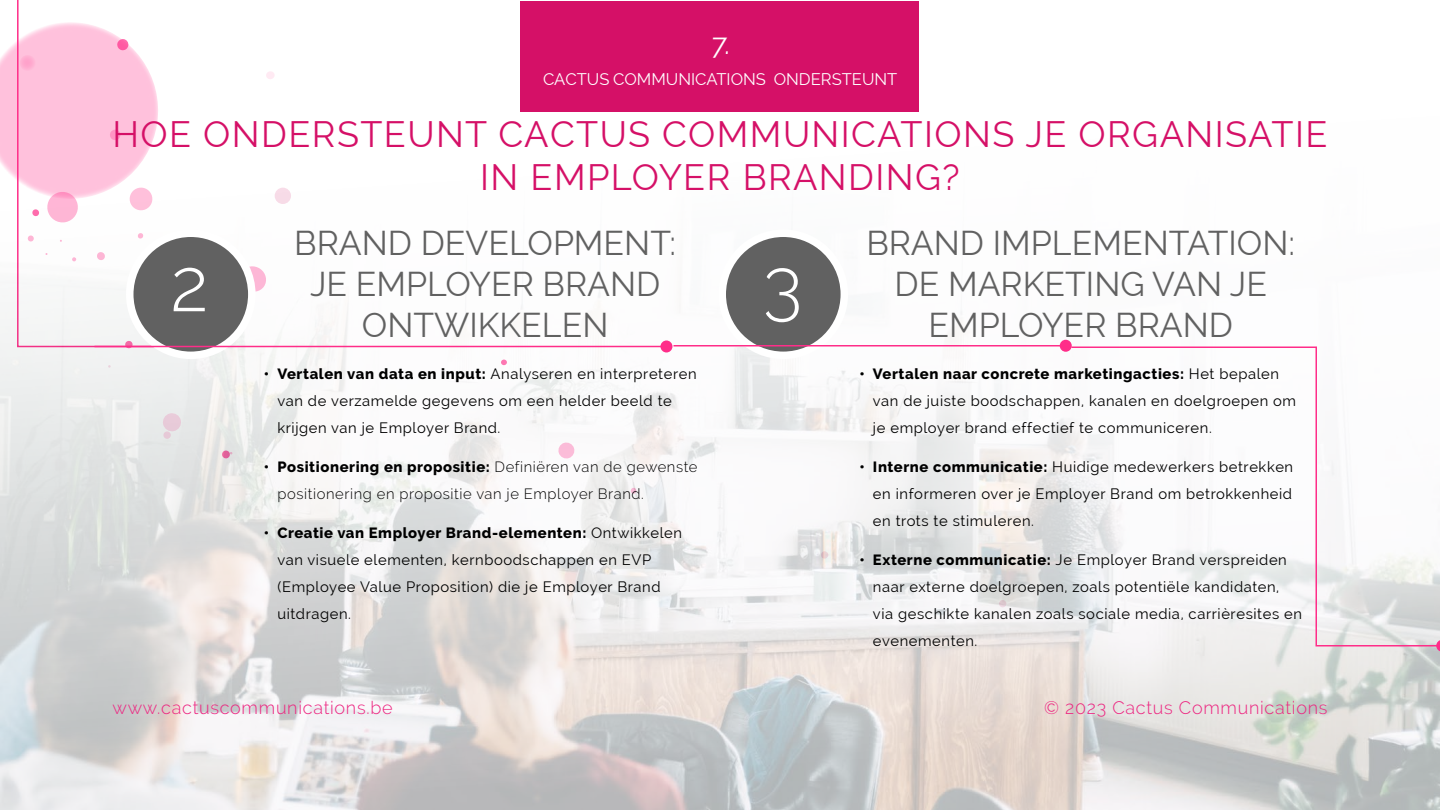
<style>
.page{position:relative;width:1440px;height:810px;background:#fff}
.page>*{position:absolute;margin:0;border:0;box-sizing:border-box;transform-origin:0 0}
.t1{font:300 75px "Raleway";color:#fff}
.t2{font:36px/43.2px "Raleway";letter-spacing:.04em;color:#d51067;text-align:center}
.t3{font:33.75px/41.2px "Raleway";color:#616161;text-align:center}
.t4{font:28.5px "Raleway";color:#fff}
.t5{font:300 18px "Raleway";letter-spacing:.04em;color:#ed2480}
.t6{font:16.5px "Raleway";color:#fff}
.t7{font:14.77px/27px "Raleway";letter-spacing:.04em;color:#000}
.t8{font:300 14.77px/27px "Raleway";letter-spacing:.04em;color:#000}
.s1{font-weight:800}
</style>
<div class="page">
<img style="left:0;top:0;width:1440px;height:810px">
<svg style="left:715px;top:226px;width:137px;height:137px"></svg>
<svg style="left:0;top:10px;width:275px;height:358px"></svg>
<svg style="left:1070px;top:346px;width:370px;height:301px"></svg>
<svg style="left:1436px;top:640px;width:4px;height:12px"></svg>
<hr style="left:94px;top:346px;width:572px;height:1px;background:#ff2d89">
<div style="left:660px;top:340px;width:12px;height:12px;background:#ff2d89;border-radius:50%"></div>
<hr style="left:674px;top:345px;width:392px;height:1px;background:#ff2d89">
<div style="left:1060px;top:340px;width:12px;height:12px;background:#ff2d89;border-radius:50%"></div>
<div style="left:521px;top:1px;width:398px;height:110px;background:#d51067"></div>
<h3 class="t4" style="left:710px;top:28px;width:24px">7.</h3>
<p class="t6" style="left:543px;top:69px;width:356px">CACTUS COMMUNICATIONS ONDERSTEUNT</p>
<h2 class="t2" style="left:112px;top:113px;width:1217px">HOE ONDERSTEUNT CACTUS COMMUNICATIONS JE ORGANISATIE<br>IN EMPLOYER BRANDING?</h2>
<h1 class="t1" style="left:170px;top:241px;width:40px">2</h1>
<h3 class="t3" style="left:294px;top:222px;width:384px">BRAND DEVELOPMENT:<br>JE EMPLOYER BRAND<br>ONTWIKKELEN</h3>
<p class="t7" style="left:277px;top:360px;width:421px;text-indent:-13px"><span class="s1">• Vertalen van data en input:</span> Analyseren en interpreteren van de verzamelde gegevens om een helder beeld te krijgen van je Employer Brand.</p>
<p class="t8" style="left:277px;top:453px;width:421px;text-indent:-13px"><span class="s1">• Positionering en propositie:</span> Definiëren van de gewenste positionering en propositie van je Employer Brand.</p>
<p class="t7" style="left:277px;top:520px;width:406px;text-indent:-13px"><span class="s1">• Creatie van Employer Brand-elementen:</span> Ontwikkelen van visuele elementen, kernboodschappen en EVP (Employee Value Proposition) die je Employer Brand uitdragen.</p>
<h1 class="t1" style="left:763px;top:241px;width:41px">3</h1>
<h3 class="t3" style="left:866px;top:222px;width:430px">BRAND IMPLEMENTATION:<br>DE MARKETING VAN JE<br>EMPLOYER BRAND</h3>
<p class="t7" style="left:873px;top:360px;width:425px;text-indent:-13px"><span class="s1">• Vertalen naar concrete marketingacties:</span> Het bepalen van de juiste boodschappen, kanalen en doelgroepen om je employer brand effectief te communiceren.</p>
<p class="t7" style="left:873px;top:453px;width:422px;text-align:justify;text-indent:-13px"><span class="s1">• Interne communicatie:</span> Huidige medewerkers betrekken en informeren over je Employer Brand om betrokkenheid en trots te stimuleren.</p>
<p class="t7" style="left:873px;top:547px;width:431px;text-indent:-13px"><span class="s1">• Externe communicatie:</span> Je Employer Brand verspreiden naar externe doelgroepen, zoals potentiële kandidaten, via geschikte kanalen zoals sociale media, carrièresites en evenementen.</p>
<p class="t5" style="left:112px;top:698px;width:282px">www.cactuscommunications.be</p>
<p class="t5" style="left:1044px;top:698px;width:285px">© 2023 Cactus Communications</p>
</div>
